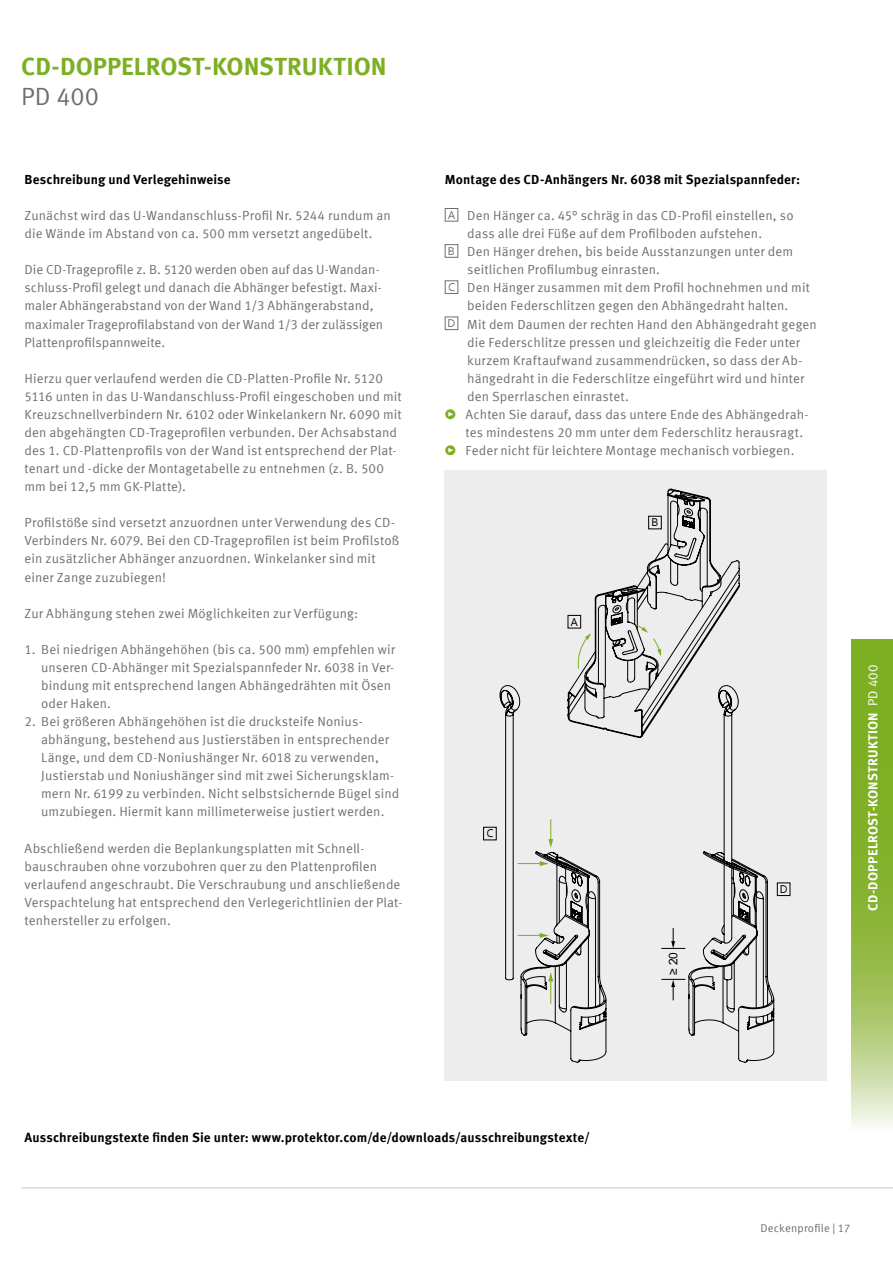
<style>
.page{position:relative;width:893px;height:1263px;background:#fff}
.page>*{position:absolute;margin:0;border:0;box-sizing:border-box;transform-origin:0 0}
.t1{font:700 24.9px "Meta Offc Pro";color:#7daf23}
.t2{font:24.9px "Meta Offc Pro Norm";color:#706f6f}
.t3{font:13.2px/18px "Meta Offc Pro Norm";letter-spacing:.005em;color:#706f6f}
.t4{font:700 13.2px "Meta Offc Pro";letter-spacing:.01em;color:#000}
.t5{font:700 13.2px "Meta Offc Pro";letter-spacing:.015em;color:#fff}
.t6{font:12px "Arial";color:#000}
.t7{font:11.85px "Corbel";color:#000}
.t8{font:11.25px "Meta Offc Pro Norm";letter-spacing:.015em;color:#706f6f}
.s1{font-family:"Corbel";font-size:11.85px}
.s2{font-size:13.5px;color:#7daf23}
.s3{font-family:"Meta Offc Pro Norm";font-weight:400}
</style>
<div class="page">
<hr style="left:21px;top:1187px;width:872px;height:1px;background:#dadada">
<div style="left:445px;top:470px;width:382px;height:610px;background:#ededed"></div>
<div style="left:445px;top:208px;width:13px;height:14px;border:1px solid #706f6f"></div>
<div style="left:445px;top:244px;width:13px;height:14px;border:1px solid #706f6f"></div>
<div style="left:445px;top:280px;width:13px;height:14px;border:1px solid #706f6f"></div>
<div style="left:445px;top:317px;width:13px;height:13px;border:1px solid #706f6f"></div>
<svg style="left:500px;top:685px;width:233px;height:377px"></svg>
<svg style="left:548px;top:819px;width:5px;height:29px"></svg>
<svg style="left:518px;top:933px;width:31px;height:5px"></svg>
<svg style="left:518px;top:861px;width:31px;height:5px"></svg>
<svg style="left:548px;top:972px;width:5px;height:32px"></svg>
<svg style="left:661px;top:851px;width:114px;height:211px"></svg>
<svg style="left:568px;top:489px;width:172px;height:249px"></svg>
<div style="left:568px;top:615px;width:13px;height:13px;border:1px solid #000"></div>
<div style="left:648px;top:516px;width:14px;height:13px;border:1px solid #000"></div>
<div style="left:483px;top:827px;width:14px;height:13px;border:1px solid #000"></div>
<div style="left:777px;top:882px;width:13px;height:14px;border:1px solid #000"></div>
<svg style="left:852px;top:639px;width:41px;height:487px;background:#96bc4b"></svg>
<h1 class="t1" style="left:21px;top:47px;width:367px">CD-DOPPELROST-KONSTRUKTION</h1>
<h1 class="t2" style="left:21px;top:78px;width:79px">PD 400</h1>
<p class="t4" style="left:25px;top:169px;width:208px">Beschreibung und Verlegehinweise</p>
<p class="t3" style="left:25px;top:206px;width:368px">Zunächst wird das U-Wandanschluss-Profil Nr. 5244 rundum an die Wände im Abstand von ca. 500 mm versetzt angedübelt.</p>
<p class="t3" style="left:25px;top:260px;width:360px">Die CD-Trageprofile z. B. 5120 werden oben auf das U-Wandan&shy;schluss-Profil gelegt und danach die Abhänger befestigt. Maxi&shy;maler Abhängerabstand von der Wand 1/3 Abhängerabstand, maximaler Trageprofilabstand von der Wand 1/3 der zulässigen Plattenprofilspannweite.</p>
<p class="t3" style="left:25px;top:368px;width:379px">Hierzu quer verlaufend werden die CD-Platten-Profile Nr. 5120<br>5116 unten in das U-Wandanschluss-Profil eingeschoben und mit Kreuzschnellverbindern Nr. 6102 oder Winkelankern Nr. 6090 mit den abgehängten CD-Trageprofilen verbunden. Der Achsabstand des 1. CD-Plattenprofils von der Wand ist entsprechend der Plat&shy;tenart und -dicke der Montagetabelle zu entnehmen (z. B. 500 mm bei 12,5 mm GK-Platte).</p>
<p class="t3" style="left:25px;top:513px;width:376px">Profilstöße sind versetzt anzuordnen unter Verwendung des CD-Verbinders Nr. 6079. Bei den CD-Trageprofilen ist beim Profilstoß ein zusätzlicher Abhänger anzuordnen. Winkelanker sind mit einer Zange zuzubiegen!</p>
<p class="t3" style="left:25px;top:603px;width:335px">Zur Abhängung stehen zwei Möglichkeiten zur Verfügung:</p>
<p class="t3" style="left:41px;top:639px;width:355px;text-indent:-17px">1. Bei niedrigen Abhängehöhen (bis ca. 500 mm) empfehlen wir unseren CD-Abhänger mit Spezialspannfeder Nr. 6038 in Ver&shy;bindung mit entsprechend langen Abhängedrähten mit Ösen oder Haken.</p>
<p class="t3" style="left:41px;top:712px;width:360px;text-indent:-17px">2. Bei größeren Abhängehöhen ist die drucksteife Nonius&shy;abhängung, bestehend aus Justierstäben in entsprechender Länge, und dem CD-Noniushänger Nr. 6018 zu verwenden, Justierstab und Noniushänger sind mit zwei Sicherungsklam&shy;mern Nr. 6199 zu verbinden. Nicht selbstsichernde Bügel sind umzubiegen. Hiermit kann millimeterweise justiert werden.</p>
<p class="t3" style="left:25px;top:838px;width:379px">Abschließend werden die Beplankungsplatten mit Schnell&shy;bauschrauben ohne vorzubohren quer zu den Plattenprofilen verlaufend angeschraubt. Die Verschraubung und anschließende Verspachtelung hat entsprechend den Verlegerichtlinien der Plat&shy;tenhersteller zu erfolgen.</p>
<p class="t4" style="left:445px;top:169px;width:357px">Montage des CD-Anhängers Nr. 6038 mit Spezialspannfeder:</p>
<p class="t3" style="left:448px;top:206px;width:347px"><span class="s1">A</span> Den Hänger ca. 45° schräg in das CD-Profil einstellen, so</p>
<p class="t3" style="left:467px;top:224px;width:296px">dass alle drei Füße auf dem Profilboden aufstehen.</p>
<p class="t3" style="left:448px;top:242px;width:347px"><span class="s1">B</span> Den Hänger drehen, bis beide Ausstanzungen unter dem</p>
<p class="t3" style="left:467px;top:260px;width:194px">seitlichen Profilumbug einrasten.</p>
<p class="t3" style="left:448px;top:278px;width:363px"><span class="s1">C</span> Den Hänger zusammen mit dem Profil hochnehmen und mit</p>
<p class="t3" style="left:467px;top:296px;width:323px">beiden Federschlitzen gegen den Abhängedraht halten.</p>
<p class="t3" style="left:447px;top:314px;width:371px"><span class="s1">D</span> Mit dem Daumen der rechten Hand den Abhängedraht gegen</p>
<p class="t3" style="left:467px;top:332px;width:334px">die Federschlitze pressen und gleichzeitig die Feder unter</p>
<p class="t3" style="left:467px;top:350px;width:337px">kurzem Kraftaufwand zusammendrücken, so dass der Ab-</p>
<p class="t3" style="left:467px;top:368px;width:339px">hängedraht in die Federschlitze eingeführt wird und hinter</p>
<p class="t3" style="left:467px;top:386px;width:163px">den Sperrlaschen einrastet.</p>
<p class="t3" style="left:445px;top:404px;width:365px"><span class="s2">ʵ</span> Achten Sie darauf, dass das untere Ende des Abhängedrah-</p>
<p class="t3" style="left:466px;top:422px;width:339px">tes mindestens 20 mm unter dem Federschlitz herausragt.</p>
<p class="t3" style="left:445px;top:441px;width:351px"><span class="s2">ʵ</span> Feder nicht für leichtere Montage mechanisch vorbiegen.</p>
<p class="t7" style="left:570px;top:614px;width:9px">A</p>
<p class="t7" style="left:651px;top:515px;width:9px">B</p>
<p class="t7" style="left:486px;top:826px;width:9px">C</p>
<p class="t6" style="left:665px;top:975px;width:25px;rotate:-90deg">≥ 20</p>
<p class="t7" style="left:780px;top:882px;width:9px">D</p>
<p class="t5" style="left:863px;top:911px;width:248px;rotate:-90deg">CD-DOPPELROST-KONSTRUKTION <span class="s3">PD 400</span></p>
<p class="t4" style="left:25px;top:1127px;width:567px">Ausschreibungstexte finden Sie unter: www.protektor.com/de/downloads/ausschreibungstexte/</p>
<p class="t8" style="left:760px;top:1220px;width:92px">Deckenprofile | 17</p>
</div>
